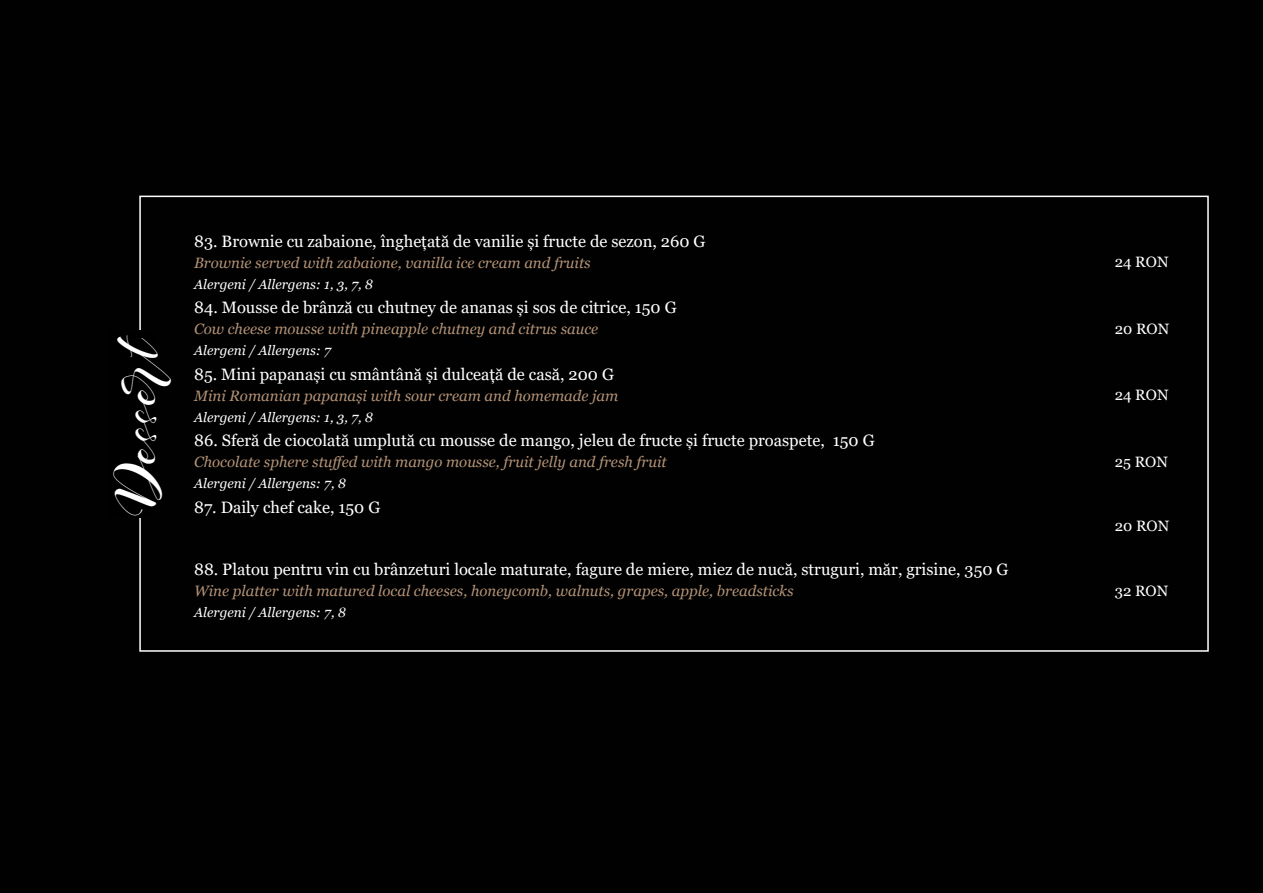
<style>
.page{position:relative;width:1263px;height:893px;background:#010101}
.page>*{position:absolute;margin:0;border:0;box-sizing:border-box;transform-origin:0 0}
.t1{font:39px "illusias";color:#fff}
.t2{font:16.5px "Georgia";color:#fff}
.t3{font:italic 15px "Georgia";color:#b39276}
.t4{font:15px "Georgia";color:#fff}
.t5{font:italic 13.5px "Georgia";color:#fff}
</style>
<div class="page">
<p class="t1" style="left:118px;top:517px;width:185px;rotate:-90deg">Dessert</p>
<p class="t2" style="left:194px;top:231px;width:513px">83. Brownie cu zabaione, înghețată de vanilie și fructe de sezon, 260 G</p>
<p class="t3" style="left:194px;top:253px;width:398px">Brownie served with zabaione, vanilla ice cream and fruits</p>
<p class="t5" style="left:194px;top:276px;width:180px">Alergeni / Allergens: 1, 3, 7, 8</p>
<p class="t2" style="left:194px;top:298px;width:484px">84. Mousse de brânză cu chutney de ananas și sos de citrice, 150 G</p>
<p class="t3" style="left:194px;top:320px;width:406px">Cow cheese mousse with pineapple chutney and citrus sauce</p>
<p class="t5" style="left:194px;top:342px;width:138px">Alergeni / Allergens: 7</p>
<p class="t2" style="left:194px;top:364px;width:421px">85. Mini papanași cu smântână și dulceață de casă, 200 G</p>
<p class="t3" style="left:194px;top:386px;width:426px">Mini Romanian papanași with sour cream and homemade jam</p>
<p class="t5" style="left:194px;top:409px;width:180px">Alergeni / Allergens: 1, 3, 7, 8</p>
<p class="t2" style="left:194px;top:431px;width:682px">86. Sferă de ciocolată umplută cu mousse de mango, jeleu de fructe și fructe proaspete, 150 G</p>
<p class="t3" style="left:194px;top:453px;width:474px">Chocolate sphere stuffed with mango mousse, fruit jelly and fresh fruit</p>
<p class="t5" style="left:194px;top:475px;width:153px">Alergeni / Allergens: 7, 8</p>
<p class="t2" style="left:194px;top:497px;width:188px">87. Daily chef cake, 150 G</p>
<p class="t2" style="left:194px;top:560px;width:816px">88. Platou pentru vin cu brânzeturi locale maturate, fagure de miere, miez de nucă, struguri, măr, grisine, 350 G</p>
<p class="t3" style="left:194px;top:582px;width:601px">Wine platter with matured local cheeses, honeycomb, walnuts, grapes, apple, breadsticks</p>
<p class="t5" style="left:194px;top:604px;width:153px">Alergeni / Allergens: 7, 8</p>
<p class="t4" style="left:1115px;top:253px;width:55px">24 RON</p>
<p class="t4" style="left:1115px;top:320px;width:56px">20 RON</p>
<p class="t4" style="left:1115px;top:386px;width:55px">24 RON</p>
<p class="t4" style="left:1115px;top:453px;width:55px">25 RON</p>
<p class="t4" style="left:1115px;top:517px;width:56px">20 RON</p>
<p class="t4" style="left:1115px;top:582px;width:55px">32 RON</p>
</div>
